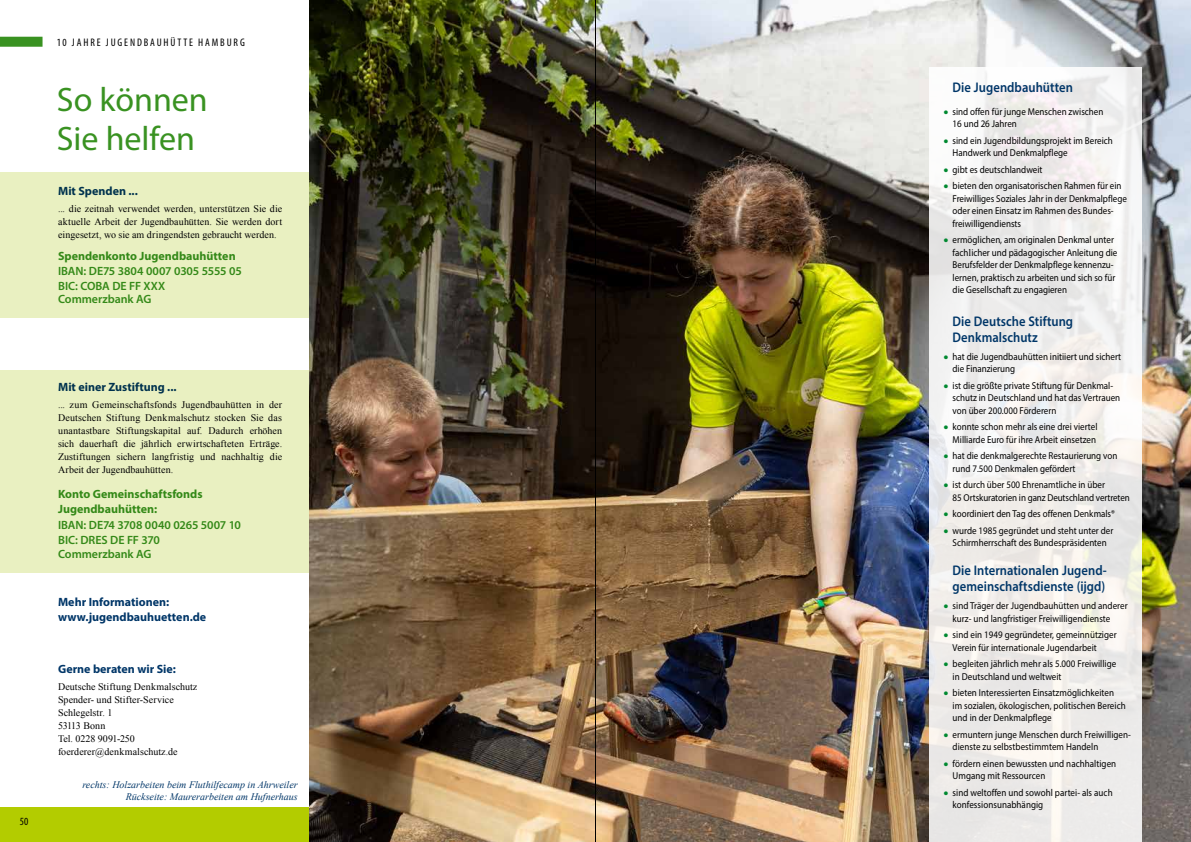
<style>
.page{position:relative;width:1191px;height:842px;background:#fff}
.page>*{position:absolute;margin:0;border:0;box-sizing:border-box;transform-origin:0 0}
.t1{font:34px/39px "Myriad Pro";color:#399221}
.t2{font:600 14px/16px "Myriad Pro";letter-spacing:.005em;color:#003668;scale:.9 1}
.t3{font:600 12px/14.5px "Myriad Pro";letter-spacing:-.005em;color:#399221}
.t4{font:700 12px/15px "Myriad Pro";color:#003668}
.t5{font:700 12px/15px "Myriad Pro";color:#399221}
.t6{font:condensed 11px "Myriad Pro";letter-spacing:.17em;color:#000}
.t7{font:10px/12.5px "Myriad Pro";color:#000;scale:.9 1}
.t8{font:10px/13px "Times New Roman";letter-spacing:.005em;color:#000;text-align:justify}
.t9{font:italic 10px/12px "Times New Roman";color:#003668;text-align:right}
.s1{font-size:18px;color:#008930}
.s2{font-family:"Times New Roman"}
</style>
<div class="page">
<div style="left:0;top:37px;width:43px;height:10px;background:#399221"></div>
<div style="left:0;top:806px;width:1191px;height:36px;background:#b3cc00"></div>
<img style="left:309px;top:0;width:882px;height:842px">
<svg style="left:929px;top:67px;width:213px;height:775px;fill:#eeecea"></svg>
<hr style="left:595px;top:0;width:1px;height:842px;background:#000">
<div style="left:0;top:172px;width:309px;height:145px;background:#e9f0c1"></div>
<div style="left:0;top:370px;width:309px;height:203px;background:#e9f0c1"></div>
<p class="t6" style="left:57px;top:35px;width:190px">10 JAHRE JUGENDBAUHÜTTE HAMBURG</p>
<h1 class="t1" style="left:57px;top:79px;width:153px">So können<br>Sie helfen</h1>
<p class="t4" style="left:58px;top:183px;width:81px">Mit Spenden ...</p>
<p class="t8" style="left:58px;top:202px;width:225px">... die zeitnah verwendet werden, unterstützen Sie die aktuelle Arbeit der Jugendbauhütten. Sie werden dort eingesetzt, wo sie am dringendsten gebraucht werden.</p>
<p class="t5" style="left:58px;top:248px;width:179px">Spendenkonto Jugendbauhütten</p>
<p class="t3" style="left:58px;top:263px;width:185px;line-height:15px">IBAN: DE75 3804 0007 0305 5555 05<br>BIC: COBA DE FF XXX</p>
<p class="t3" style="left:58px;top:292px;width:95px">Commerzbank AG</p>
<p class="t6" style="left:20px;top:814px;width:10px">50</p>
<p class="t4" style="left:58px;top:379px;width:120px">Mit einer Zustiftung ...</p>
<p class="t8" style="left:58px;top:398px;width:225px">... zum Gemeinschaftsfonds Jugendbauhütten in der Deutschen Stiftung Denkmalschutz stocken Sie das unantastbare Stiftungskapital auf. Dadurch erhöhen sich dauerhaft die jährlich erwirtschafteten Erträge.<br>Zustiftungen sichern langfristig und nachhaltig die Arbeit der Jugendbauhütten.</p>
<p class="t5" style="left:58px;top:486px;width:146px">Konto Gemeinschaftsfonds<br>Jugendbauhütten:</p>
<p class="t3" style="left:58px;top:518px;width:184px">IBAN: DE74 3708 0040 0265 5007 10<br>BIC: DRES DE FF 370<br>Commerzbank AG</p>
<p class="t4" style="left:58px;top:594px;width:150px">Mehr Informationen: www.jugendbauhuetten.de</p>
<p class="t4" style="left:58px;top:661px;width:119px">Gerne beraten wir Sie:</p>
<p class="t8" style="left:58px;top:680px;width:141px;text-align:left">Deutsche Stiftung Denkmalschutz<br>Spender- und Stifter-Service<br>Schlegelstr. 1<br>53113 Bonn<br>Tel. 0228 9091-250 foerderer@denkmalschutz.de</p>
<p class="t9" style="left:82px;top:778px;width:217px">rechts: Holzarbeiten beim Fluthilfecamp in Ahrweiler<br>Rückseite: Maurerarbeiten am Hufnerhaus</p>
<h2 class="t2" style="left:952px;top:79px;width:135px">Die Jugendbauhütten</h2>
<p class="t7" style="left:952px;top:105px;width:169px;text-indent:-9px"><span class="s1">•</span> sind offen für junge Menschen zwischen<br>16 und 26 Jahren</p>
<p class="t7" style="left:952px;top:134px;width:179px;text-indent:-9px"><span class="s1">•</span> sind ein Jugendbildungsprojekt im Bereich<br>Handwerk und Denkmalpflege</p>
<p class="t7" style="left:943px;top:163px;width:111px"><span class="s1">•</span> gibt es deutschlandweit</p>
<p class="t7" style="left:952px;top:179px;width:195px;text-indent:-9px"><span class="s1">•</span> bieten den organisatorischen Rahmen für ein Freiwilliges Soziales Jahr in der Denkmalpflege oder einen Einsatz im Rahmen des Bundes&shy;freiwilligendiensts</p>
<p class="t7" style="left:952px;top:233px;width:185px;text-indent:-9px"><span class="s1">•</span> ermöglichen, am originalen Denkmal unter fach<span class="s2">l</span>icher und pädagogischer Anleitung die Berufsfelder der Denkmalpflege kennenzu&shy;lernen, praktisch zu arbeiten und sich so für die Gesellschaft zu engagieren</p>
<h2 class="t2" style="left:952px;top:313px;width:135px">Die Deutsche Stiftung<br>Denkmalschutz</h2>
<p class="t7" style="left:952px;top:350px;width:189px;text-indent:-9px"><span class="s1">•</span> hat die Jugendbauhütten initiiert und sichert die Finanzierung</p>
<p class="t7" style="left:952px;top:379px;width:188px;text-indent:-9px"><span class="s1">•</span> ist die größte private Stiftung für Denkmal&shy;schutz in Deutschland und hat das Vertrauen von über 200.000 Förderern</p>
<p class="t7" style="left:943px;top:421px;width:172px;text-align:right"><span class="s1">•</span> konnte schon mehr als eine drei viertel<br>Milliarde Euro für ihre Arbeit einsetzen</p>
<p class="t7" style="left:952px;top:450px;width:185px;text-indent:-9px"><span class="s1">•</span> hat die denkmalgerechte Restaurierung von rund 7.500 Denkmalen gefördert</p>
<p class="t7" style="left:952px;top:479px;width:198px;text-indent:-9px"><span class="s1">•</span> ist durch über 500 Ehrenamtliche in über<br>85 Ortskuratorien in ganz Deutschland vertreten</p>
<p class="t7" style="left:943px;top:508px;width:192px"><span class="s1">•</span> koordiniert den Tag des offenen Denkmals®</p>
<p class="t7" style="left:943px;top:524px;width:190px;text-align:center"><span class="s1">•</span> wurde 1985 gegründet und steht unter der<br>Schirmherrschaft des Bundespräsidenten</p>
<h2 class="t2" style="left:952px;top:562px;width:173px">Die Internationalen Jugend&shy;gemeinschaftsdienste (ijgd)</h2>
<p class="t7" style="left:952px;top:599px;width:196px;text-indent:-9px"><span class="s1">•</span> sind Träger der Jugendbauhütten und anderer kurz- und langfristiger Freiwilligendienste</p>
<p class="t7" style="left:952px;top:628px;width:184px;text-indent:-9px"><span class="s1">•</span> sind ein 1949 gegründeter, gemeinnütziger<br>Verein für internationale Jugendarbeit</p>
<p class="t7" style="left:952px;top:657px;width:183px;text-indent:-9px"><span class="s1">•</span> begleiten jährlich mehr als 5.000 Freiwillige in Deutschland und weltweit</p>
<p class="t7" style="left:952px;top:686px;width:194px;text-indent:-9px"><span class="s1">•</span> bieten Interessierten Einsatzmöglichkeiten im sozialen, ökologischen, politischen Bereich und in der Denkmalpflege</p>
<p class="t7" style="left:952px;top:728px;width:200px;text-indent:-9px"><span class="s1">•</span> ermuntern junge Menschen durch Freiwilligen&shy;dienste zu selbstbestimmtem Handeln</p>
<p class="t7" style="left:952px;top:757px;width:183px;text-indent:-9px"><span class="s1">•</span> fördern einen bewussten und nachhaltigen<br>Umgang mit Ressourcen</p>
<p class="t7" style="left:952px;top:786px;width:179px;text-indent:-9px"><span class="s1">•</span> sind weltoffen und sowohl partei- als auch konfessionsunabhängig</p>
</div>
